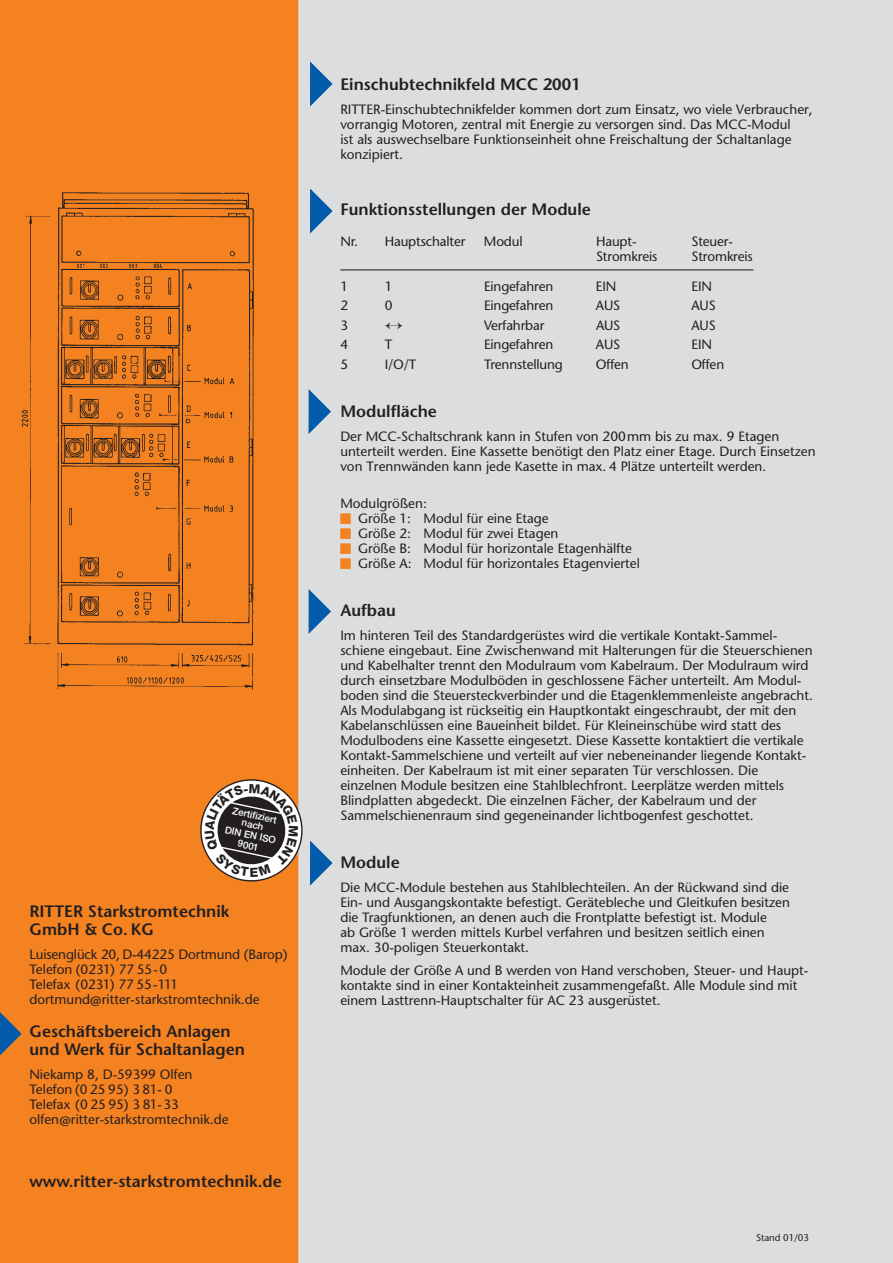
<style>
.page{position:relative;width:893px;height:1263px;background:#fff}
.page>*{position:absolute;margin:0;border:0;box-sizing:border-box;transform-origin:0 0}
.t1{font:600 16.5px/18px "Stone Sans";color:#231f20}
.t2{font:13.5px/15px "Stone Sans";color:#231f20}
.t3{font:500 9.75px/9.3px "Helvetica Neue";color:#fff;text-align:center}
.t4{font:9.75px "Stone Sans";letter-spacing:-.01em;color:#231f20}
.s1{color:#f58220}
</style>
<div class="page">
<div style="left:298px;top:0;width:594px;height:1263px;background:#dcdddf"></div>
<div style="left:0;top:0;width:298px;height:1263px;background:#f58220"></div>
<svg style="left:310px;top:62px;width:23px;height:45px"></svg>
<svg style="left:308px;top:589px;width:23px;height:45px"></svg>
<svg style="left:308px;top:389px;width:23px;height:45px"></svg>
<img style="left:21px;top:193px;width:245px;height:496px">
<svg style="left:310px;top:189px;width:23px;height:45px"></svg>
<hr style="left:340px;top:269px;width:413px;height:1px;background:#231f20">
<svg style="left:0;top:1003px;width:22px;height:62px"></svg>
<svg style="left:385px;top:322px;width:17px;height:7px"></svg>
<svg style="left:196px;top:775px;width:137px;height:111px"></svg>
<p class="t3" style="left:233px;top:807px;width:47px;rotate:12deg">Zertifiziert nach</p>
<p class="t3" style="left:226px;top:825px;width:53px;line-height:10.6px;rotate:12deg">DIN EN ISO<br>9001</p>
<p class="t1" style="left:29px;top:904px;width:201px">RITTER Starkstromtechnik<br>GmbH &amp; Co. KG</p>
<p class="t2" style="left:29px;top:948px;width:259px">Luisenglück 20, D-44225 Dortmund (Barop)<br>Telefon (0231) 77 55-0<br>Telefax (0231) 77 55-111 dortmund@ritter-starkstromtechnik.de</p>
<p class="t1" style="left:29px;top:1024px;width:217px">Geschäftsbereich Anlagen und Werk für Schaltanlagen</p>
<p class="t2" style="left:29px;top:1068px;width:201px">Niekamp 8, D-59399 Olfen<br>Telefon (0 25 95) 3 81- 0<br>Telefax (0 25 95) 3 81-33 olfen@ritter-starkstromtechnik.de</p>
<p class="t1" style="left:29px;top:1174px;width:254px">www.ritter-starkstromtechnik.de</p>
<p class="t1" style="left:340px;top:77px;width:242px">Einschubtechnikfeld MCC 2001</p>
<p class="t2" style="left:340px;top:103px;width:474px">RITTER-Einschubtechnikfelder kommen dort zum Einsatz, wo viele Verbraucher, vorrangig Motoren, zentral mit Energie zu versorgen sind. Das MCC-Modul<br>ist als auswechselbare Funktionseinheit ohne Freischaltung der Schaltanlage konzipiert.</p>
<p class="t1" style="left:340px;top:202px;width:252px">Funktionsstellungen der Module</p>
<p class="t2" style="left:340px;top:235px;width:127px">Nr. Hauptschalter</p>
<p class="t2" style="left:484px;top:235px;width:40px">Modul</p>
<p class="t2" style="left:596px;top:235px;width:42px">Haupt-</p>
<p class="t2" style="left:691px;top:235px;width:43px">Steuer-</p>
<p class="t2" style="left:596px;top:250px;width:63px">Stromkreis</p>
<p class="t2" style="left:691px;top:250px;width:63px">Stromkreis</p>
<p class="t2" style="left:340px;top:280px;width:9px">1</p>
<p class="t2" style="left:384px;top:280px;width:9px">1</p>
<p class="t2" style="left:484px;top:280px;width:71px">Eingefahren</p>
<p class="t2" style="left:596px;top:280px;width:22px">EIN</p>
<p class="t2" style="left:691px;top:280px;width:22px">EIN</p>
<p class="t2" style="left:340px;top:300px;width:9px">2</p>
<p class="t2" style="left:385px;top:300px;width:9px">0</p>
<p class="t2" style="left:484px;top:300px;width:71px">Eingefahren</p>
<p class="t2" style="left:596px;top:300px;width:26px">AUS</p>
<p class="t2" style="left:691px;top:300px;width:26px">AUS</p>
<p class="t2" style="left:340px;top:319px;width:9px">3</p>
<p class="t2" style="left:484px;top:319px;width:62px">Verfahrbar</p>
<p class="t2" style="left:596px;top:319px;width:26px">AUS</p>
<p class="t2" style="left:691px;top:319px;width:26px">AUS</p>
<p class="t2" style="left:340px;top:339px;width:9px">4</p>
<p class="t2" style="left:385px;top:339px;width:9px">T</p>
<p class="t2" style="left:484px;top:339px;width:71px">Eingefahren</p>
<p class="t2" style="left:596px;top:339px;width:26px">AUS</p>
<p class="t2" style="left:691px;top:339px;width:22px">EIN</p>
<p class="t2" style="left:340px;top:358px;width:9px">5</p>
<p class="t2" style="left:385px;top:358px;width:33px">I/O/T</p>
<p class="t2" style="left:484px;top:358px;width:80px">Trennstellung</p>
<p class="t2" style="left:596px;top:358px;width:34px">Offen</p>
<p class="t2" style="left:691px;top:358px;width:34px">Offen</p>
<p class="t1" style="left:340px;top:404px;width:98px">Modulfläche</p>
<p class="t2" style="left:340px;top:430px;width:477px">Der MCC-Schaltschrank kann in Stufen von 200 mm bis zu max. 9 Etagen unterteilt werden. Eine Kassette benötigt den Platz einer Etage. Durch Einsetzen von Trennwänden kann jede Kasette in max. 4 Plätze unterteilt werden.</p>
<p class="t2" style="left:340px;top:498px;width:88px">Modulgrößen:</p>
<p class="t2" style="left:340px;top:513px;width:210px"><span class="s1">■</span> Größe 1: Modul für eine Etage</p>
<p class="t2" style="left:340px;top:528px;width:220px"><span class="s1">■</span> Größe 2: Modul für zwei Etagen</p>
<p class="t2" style="left:340px;top:543px;width:293px"><span class="s1">■</span> Größe B: Modul für horizontale Etagenhälfte</p>
<p class="t2" style="left:340px;top:558px;width:301px"><span class="s1">■</span> Größe A: Modul für horizontales Etagenviertel</p>
<p class="t1" style="left:340px;top:603px;width:57px">Aufbau</p>
<p class="t2" style="left:340px;top:630px;width:474px">Im hinteren Teil des Standardgerüstes wird die vertikale Kontakt-Sammel&shy;schiene eingebaut. Eine Zwischenwand mit Halterungen für die Steuerschienen und Kabelhalter trennt den Modulraum vom Kabelraum. Der Modulraum wird durch einsetzbare Modulböden in geschlossene Fächer unterteilt. Am Modul&shy;boden sind die Steuersteckverbinder und die Etagenklemmenleiste angebracht.<br>Als Modulabgang ist rückseitig ein Hauptkontakt eingeschraubt, der mit den Kabelanschlüssen eine Baueinheit bildet. Für Kleineinschübe wird statt des Modulbodens eine Kassette eingesetzt. Diese Kassette kontaktiert die vertikale Kontakt-Sammelschiene und verteilt auf vier nebeneinander liegende Kontakt&shy;einheiten. Der Kabelraum ist mit einer separaten Tür verschlossen. Die einzelnen Module besitzen eine Stahlblechfront. Leerplätze werden mittels Blindplatten abgedeckt. Die einzelnen Fächer, der Kabelraum und der Sammelschienenraum sind gegeneinander lichtbogenfest geschottet.</p>
<p class="t1" style="left:340px;top:855px;width:61px">Module</p>
<p class="t2" style="left:340px;top:882px;width:451px">Die MCC-Module bestehen aus Stahlblechteilen. An der Rückwand sind die Ein- und Ausgangskontakte befestigt. Gerätebleche und Gleitkufen besitzen die Tragfunktionen, an denen auch die Frontplatte befestigt ist. Module<br>ab Größe 1 werden mittels Kurbel verfahren und besitzen seitlich einen max. 30-poligen Steuerkontakt.</p>
<p class="t2" style="left:340px;top:964px;width:469px">Module der Größe A und B werden von Hand verschoben, Steuer- und Haupt&shy;kontakte sind in einer Kontakteinheit zusammengefaßt. Alle Module sind mit einem Lasttrenn-Hauptschalter für AC 23 ausgerüstet.</p>
<p class="t4" style="left:756px;top:1233px;width:54px">Stand 01/03</p>
</div>
